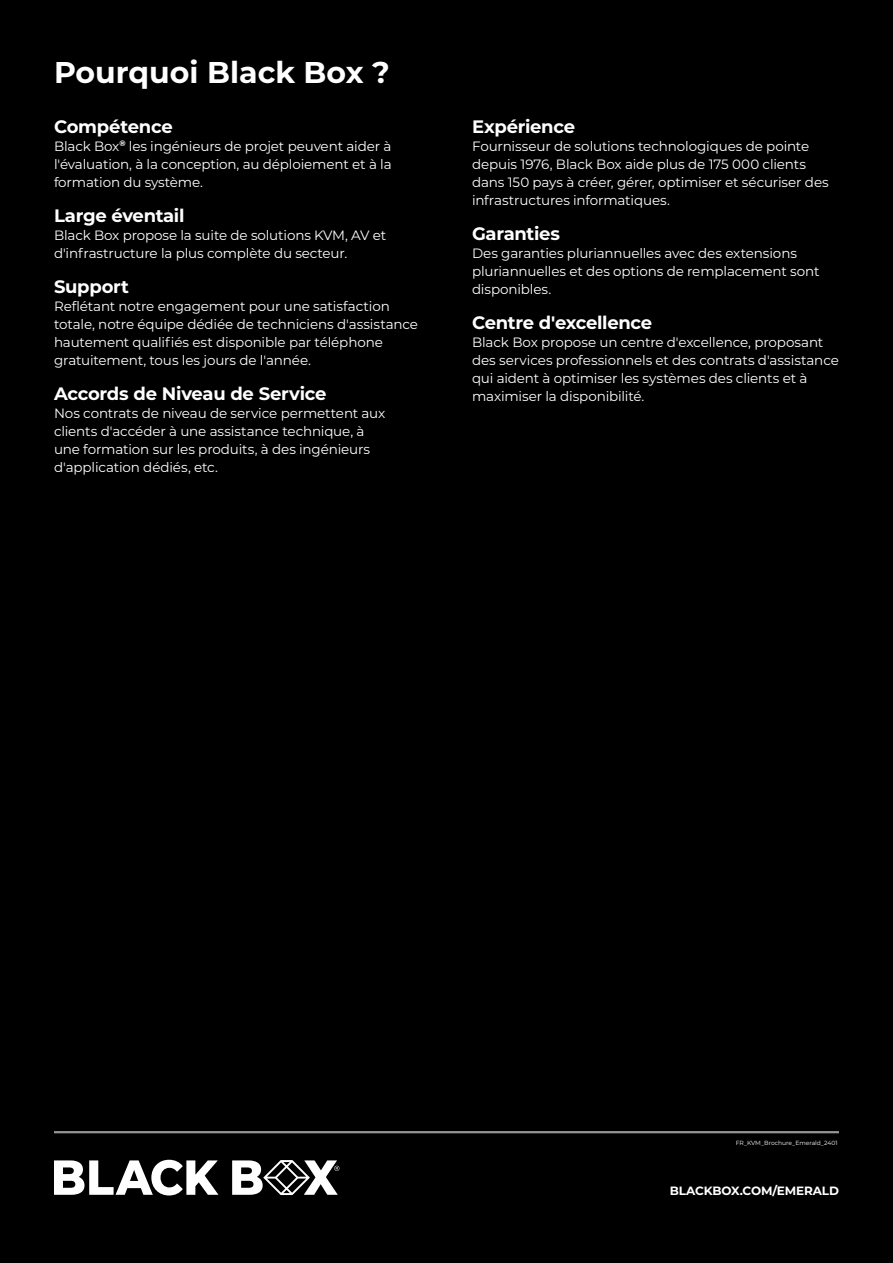
<style>
.page{position:relative;width:893px;height:1263px;background:#000}
.page>*{position:absolute;margin:0;border:0;box-sizing:border-box;transform-origin:0 0}
.t1{font:700 30px "Montserrat";color:#fff}
.t2{font:700 18px "Montserrat";letter-spacing:-.015em;color:#fff}
.t3{font:13.5px/18px "Montserrat";letter-spacing:-.01em;color:#fff}
.t4{font:700 12px "Montserrat";letter-spacing:-.01em;color:#fff}
.t5{font:6px "Montserrat";color:#fff}
</style>
<div class="page">
<hr style="left:54px;top:1131px;width:785px;height:2px;background:#939598">
<svg style="left:54px;top:1160px;width:164px;height:35px"></svg>
<svg style="left:232px;top:1160px;width:107px;height:35px"></svg>
<h1 class="t1" style="left:54px;top:51px;width:337px">Pourquoi Black Box ?</h1>
<h2 class="t2" style="left:54px;top:114px;width:120px">Compétence</h2>
<p class="t3" style="left:54px;top:137px;width:339px;text-align:justify">Black Box<sup>®</sup> les ingénieurs de projet peuvent aider à l'évaluation, à la conception, au déploiement et à la formation du système.</p>
<h2 class="t2" style="left:54px;top:203px;width:132px">Large éventail</h2>
<p class="t3" style="left:54px;top:226px;width:334px">Black Box propose la suite de solutions KVM, AV et d'infrastructure la plus complète du secteur.</p>
<h2 class="t2" style="left:54px;top:274px;width:76px">Support</h2>
<p class="t3" style="left:54px;top:297px;width:366px">Reflétant notre engagement pour une satisfaction totale, notre équipe dédiée de techniciens d'assistance hautement qualifiés est disponible par téléphone gratuitement, tous les jours de l'année.</p>
<h2 class="t2" style="left:54px;top:381px;width:274px">Accords de Niveau de Service</h2>
<p class="t3" style="left:54px;top:404px;width:333px">Nos contrats de niveau de service permettent aux clients d'accéder à une assistance technique, à une formation sur les produits, à des ingénieurs d'application dédiés, etc.</p>
<h2 class="t2" style="left:472px;top:114px;width:105px">Expérience</h2>
<p class="t3" style="left:472px;top:137px;width:358px">Fournisseur de solutions technologiques de pointe depuis 1976, Black Box aide plus de 175 000 clients dans 150 pays à créer, gérer, optimiser et sécuriser des infrastructures informatiques.</p>
<h2 class="t2" style="left:472px;top:221px;width:89px">Garanties</h2>
<p class="t3" style="left:472px;top:244px;width:349px">Des garanties pluriannuelles avec des extensions pluriannuelles et des options de remplacement sont disponibles.</p>
<h2 class="t2" style="left:472px;top:310px;width:182px">Centre d'excellence</h2>
<p class="t3" style="left:472px;top:333px;width:368px">Black Box propose un centre d'excellence, proposant des services professionnels et des contrats d'assistance qui aident à optimiser les systèmes des clients et à maximiser la disponibilité.</p>
<p class="t5" style="left:736px;top:1138px;width:103px">FR_KVM_Brochure_Emerald_2401</p>
<p class="t4" style="left:670px;top:1182px;width:171px">BLACKBOX.COM/EMERALD</p>
</div>
